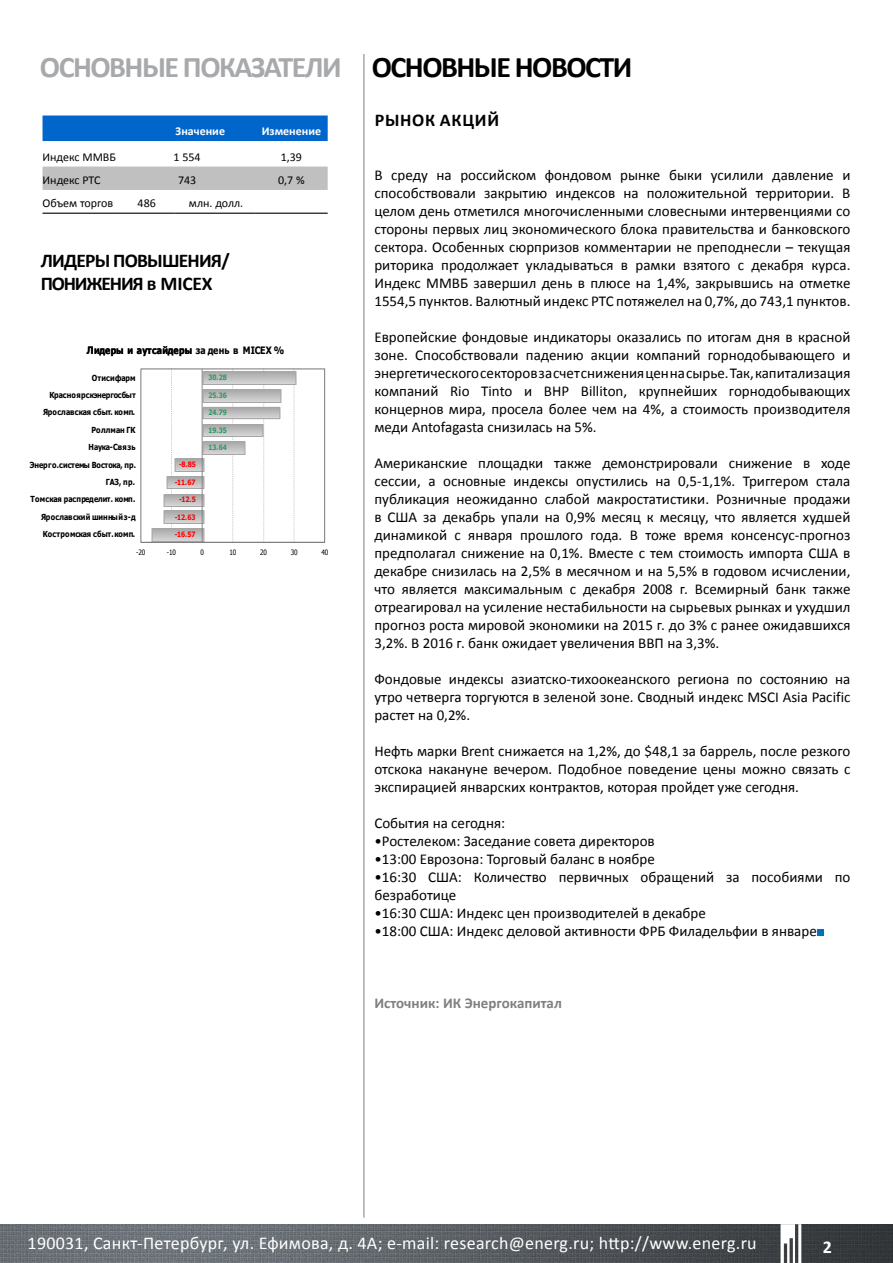
<style>
.page{position:relative;width:893px;height:1263px;background:#fff}
.page>*{position:absolute;margin:0;border:0;box-sizing:border-box;transform-origin:0 0}
.t1{font:700 30px "Calibri";letter-spacing:-.05em;color:#a7a9ac}
.t2{font:700 19.5px/23.4px "Calibri";letter-spacing:-.04em;color:#000}
.t3{font:18px "Calibri";letter-spacing:.015em;color:#fff}
.t4{font:700 18px "Calibri";color:#000}
.t5{font:700 18px "Calibri";color:#fff}
.t6{font:15px/18px "Calibri";color:#000;text-align:justify}
.t7{font:700 15px "Calibri";color:#808080}
.t8{font:12px "Calibri";color:#000}
.t9{font:700 12px "Calibri";color:#fff}
.t10{font:700 10.2px "Tahoma";letter-spacing:.01em;color:#000;scale:.86 1}
.t11{font:700 8.4px "Tahoma";letter-spacing:.015em;color:#000;scale:.86 1}
.t12{font:700 7.35px "Tahoma";letter-spacing:-.01em;color:#f00;scale:.86 1}
.t13{font:700 7.35px "Tahoma";letter-spacing:-.01em;color:#396;scale:.86 1}
.t14{font:7.35px "Tahoma";letter-spacing:-.045em;color:#000;scale:.86 1}
.s1{color:#000}
</style>
<div class="page">
<img style="left:0;top:1224px;width:893px;height:39px">
<hr style="left:363px;top:54px;width:2px;height:1163px;background:#a7a9ac">
<div style="left:817px;top:929px;width:7px;height:7px;background:#0070c0"></div>
<svg style="left:781px;top:1224px;width:20px;height:39px"></svg>
<div style="left:43px;top:116px;width:285px;height:25px;background:#06c"></div>
<div style="left:43px;top:167px;width:285px;height:23px;background:#c0c0c0"></div>
<hr style="left:43px;top:213px;width:76px;height:1px;background:#000">
<hr style="left:119px;top:213px;width:55px;height:1px;background:#000">
<hr style="left:174px;top:213px;width:81px;height:1px;background:#000">
<hr style="left:255px;top:213px;width:73px;height:1px;background:#000">
<svg style="left:263px;top:370px;width:1px;height:170px"></svg>
<svg style="left:294px;top:370px;width:1px;height:170px"></svg>
<svg style="left:325px;top:368px;width:1px;height:174px"></svg>
<div style="left:140px;top:368px;width:185px;height:175px;border:1px solid #7f7f7f"></div>
<svg style="left:171px;top:368px;width:19px;height:159px"></svg>
<svg style="left:232px;top:368px;width:2px;height:174px"></svg>
<img style="left:151px;top:527px;width:53px;height:15px">
<img style="left:163px;top:510px;width:41px;height:15px">
<img style="left:163px;top:493px;width:41px;height:14px">
<img style="left:166px;top:476px;width:38px;height:13px">
<img style="left:174px;top:458px;width:30px;height:15px">
<img style="left:203px;top:440px;width:43px;height:15px">
<img style="left:203px;top:424px;width:60px;height:14px">
<img style="left:203px;top:406px;width:77px;height:14px">
<img style="left:203px;top:388px;width:79px;height:15px">
<img style="left:203px;top:371px;width:94px;height:15px">
<hr style="left:141px;top:542px;width:184px;height:1px;background:#808080">
<hr style="left:202px;top:369px;width:1px;height:173px;background:#808080">
<h1 class="t1" style="left:40px;top:47px;width:594px">ОСНОВНЫЕ ПОКАЗАТЕЛИ <span class="s1">ОСНОВНЫЕ НОВОСТИ</span></h1>
<p class="t9" style="left:176px;top:123px;width:51px">Значение</p>
<p class="t9" style="left:262px;top:123px;width:61px">Изменение</p>
<p class="t8" style="left:43px;top:149px;width:75px">Индекс ММВБ</p>
<p class="t8" style="left:174px;top:149px;width:29px">1 554</p>
<p class="t8" style="left:281px;top:149px;width:23px">1,39</p>
<p class="t8" style="left:43px;top:172px;width:59px">Индекс РТС</p>
<p class="t8" style="left:178px;top:172px;width:20px">743</p>
<p class="t8" style="left:278px;top:172px;width:28px">0,7 %</p>
<p class="t8" style="left:43px;top:196px;width:72px">Объем торгов</p>
<p class="t8" style="left:138px;top:196px;width:20px">486</p>
<p class="t8" style="left:189px;top:196px;width:56px">млн. долл.</p>
<h2 class="t2" style="left:41px;top:248px;width:191px">ЛИДЕРЫ ПОВЫШЕНИЯ/<br>ПОНИЖЕНИЯ в MICEX</h2>
<p class="t10" style="left:87px;top:343px;width:231px">Лидеры и аутсайдеры за день в MICEX %</p>
<p class="t11" style="left:92px;top:372px;width:52px">Отисифарм</p>
<p class="t13" style="left:209px;top:373px;width:23px">30.28</p>
<p class="t11" style="left:49px;top:389px;width:102px">Красноярскэнергосбыт</p>
<p class="t13" style="left:209px;top:390px;width:23px">25.36</p>
<p class="t11" style="left:43px;top:406px;width:109px">Ярославская сбыт. комп.</p>
<p class="t13" style="left:209px;top:407px;width:23px">24.79</p>
<p class="t11" style="left:91px;top:424px;width:53px">Роллман ГК</p>
<p class="t13" style="left:209px;top:425px;width:23px">19.35</p>
<p class="t11" style="left:88px;top:441px;width:56px">Наука-Связь</p>
<p class="t13" style="left:209px;top:442px;width:23px">13.64</p>
<p class="t11" style="left:30px;top:458px;width:125px">Энерго.системы Востока, пр.</p>
<p class="t12" style="left:179px;top:459px;width:21px">-8.85</p>
<p class="t11" style="left:106px;top:476px;width:36px">ГАЗ, пр.</p>
<p class="t12" style="left:175px;top:477px;width:26px">-11.67</p>
<p class="t11" style="left:30px;top:493px;width:123px">Томская распределит. комп.</p>
<p class="t12" style="left:179px;top:494px;width:21px">-12.5</p>
<p class="t11" style="left:41px;top:511px;width:111px">Ярославский шинный з-д</p>
<p class="t12" style="left:175px;top:512px;width:26px">-12.63</p>
<p class="t11" style="left:43px;top:528px;width:109px">Костромская сбыт. комп.</p>
<p class="t12" style="left:175px;top:529px;width:26px">-16.57</p>
<p class="t14" style="left:136px;top:547px;width:12px">-20</p>
<p class="t14" style="left:167px;top:547px;width:12px">-10</p>
<p class="t14" style="left:201px;top:547px;width:6px">0</p>
<p class="t14" style="left:230px;top:547px;width:9px">10</p>
<p class="t14" style="left:260px;top:547px;width:9px">20</p>
<p class="t14" style="left:291px;top:547px;width:9px">30</p>
<p class="t14" style="left:321px;top:547px;width:9px">40</p>
<p class="t4" style="left:375px;top:109px;width:13px">рынок</p>
<p class="t4" style="left:440px;top:109px;width:13px">акций</p>
<p class="t6" style="left:374px;top:166px;width:478px">В среду на российском фондовом рынке быки усилили давление и способствовали закрытию индексов на положительной территории. В целом день отметился многочисленными словесными интервенциями со стороны первых лиц экономического блока правительства и банковского сектора. Особенных сюрпризов комментарии не преподнесли – текущая риторика продолжает укладываться в рамки взятого с декабря курса.<br>Индекс ММВБ завершил день в плюсе на 1,4%, закрывшись на отметке 1554,5 пунктов. Валютный индекс РТС потяжелел на 0,7%, до 743,1 пунктов.</p>
<p class="t6" style="left:374px;top:328px;width:478px">Европейские фондовые индикаторы оказались по итогам дня в красной зоне. Способствовали падению акции компаний горнодобывающего и энергетического секторов за счет снижения цен на сырье. Так, капитализация компаний Rio Tinto и BHP Billiton, крупнейших горнодобывающих концернов мира, просела более чем на 4%, а стоимость производителя меди Antofagasta снизилась на 5%.</p>
<p class="t6" style="left:374px;top:454px;width:478px">Американские площадки также демонстрировали снижение в ходе сессии, а основные индексы опустились на 0,5-1,1%. Триггером стала публикация неожиданно слабой макростатистики. Розничные продажи в США за декабрь упали на 0,9% месяц к месяцу, что является худшей динамикой с января прошлого года. В тоже время консенсус-прогноз предполагал снижение на 0,1%. Вместе с тем стоимость импорта США в декабре снизилась на 2,5% в месячном и на 5,5% в годовом исчислении, что является максимальным с декабря 2008 г. Всемирный банк также отреагировал на усиление нестабильности на сырьевых рынках и ухудшил прогноз роста мировой экономики на 2015 г. до 3% с ранее ожидавшихся 3,2%. В 2016 г. банк ожидает увеличения ВВП на 3,3%.</p>
<p class="t6" style="left:374px;top:670px;width:478px">Фондовые индексы азиатско-тихоокеанского региона по состоянию на утро четверга торгуются в зеленой зоне. Сводный индекс MSCI Asia Pacific растет на 0,2%.</p>
<p class="t6" style="left:374px;top:742px;width:478px">Нефть марки Brent снижается на 1,2%, до $48,1 за баррель, после резкого отскока накануне вечером. Подобное поведение цены можно связать с экспирацией январских контрактов, которая пройдет уже сегодня.</p>
<p class="t6" style="left:374px;top:814px;width:132px">События на сегодня:</p>
<p class="t6" style="left:374px;top:832px;width:282px">•Ростелеком: Заседание совета директоров</p>
<p class="t6" style="left:374px;top:850px;width:282px">•13:00 Еврозона: Торговый баланс в ноябре</p>
<p class="t6" style="left:374px;top:868px;width:478px">•16:30 США: Количество первичных обращений за пособиями по безработице</p>
<p class="t6" style="left:374px;top:904px;width:333px">•16:30 США: Индекс цен производителей в декабре</p>
<p class="t6" style="left:374px;top:922px;width:444px">•18:00 США: Индекс деловой активности ФРБ Филадельфии в январе</p>
<p class="t7" style="left:374px;top:993px;width:189px">Источник: ИК Энергокапитал</p>
<p class="t3" style="left:28px;top:1232px;width:730px">190031, Санкт-Петербург, ул. Ефимова, д. 4А; e-mail: research@energ.ru; http://www.energ.ru</p>
<p class="t5" style="left:823px;top:1235px;width:11px">2</p>
</div>
